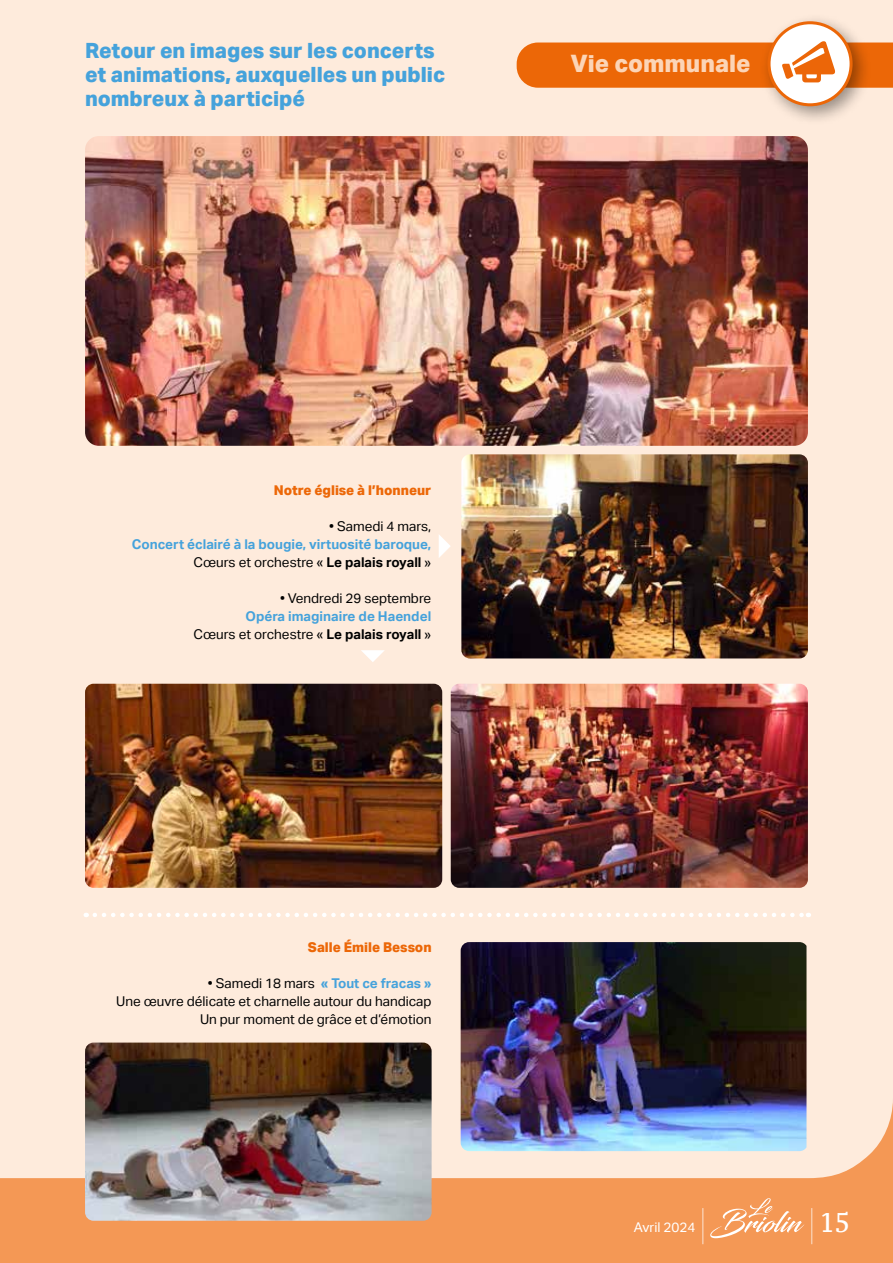
<style>
.page{position:relative;width:893px;height:1263px;background:#fff}
.page>*{position:absolute;margin:0;border:0;box-sizing:border-box;transform-origin:0 0}
.t1{font:27px "PT Serif Caption";color:#fff}
.t2{font:800 24px "Aktiv Grotesk";color:#fcd5b7}
.t3{font:800 21px/24px "Aktiv Grotesk";color:#45a2db}
.t4{font:13.5px/18px "Aktiv Grotesk";color:#000;text-align:right}
.t5{font:700 13.5px/18px "Aktiv Grotesk";color:#45a2db;text-align:right}
.t6{font:800 13.5px "Aktiv Grotesk";color:#ec6707}
.t7{font:13.5px "Aktiv Grotesk";color:#fff}
.s1{font-weight:400;color:#000}
.s2{color:#000}
.s3{font-weight:700;color:#45a2db}
</style>
<div class="page">
<div style="left:0;top:0;width:893px;height:1227px;background:#feebdc"></div>
<svg style="left:0;top:1063px;width:893px;height:200px;fill:#f49855"></svg>
<hr style="left:702px;top:1208px;width:2px;height:36px;background:#fff">
<svg style="left:710px;top:1198px;width:94px;height:40px;background:#f5a971"></svg>
<hr style="left:811px;top:1208px;width:1px;height:36px;background:#fff">
<div style="left:760px;top:13px;width:113px;height:113px;background:#000;opacity:.4"></div>
<div style="left:769px;top:23px;width:82px;height:82px;background:#fff;border-radius:50%"></div>
<svg style="left:517px;top:41px;width:376px;height:47px"></svg>
<div style="left:767px;top:21px;width:86px;height:85px;border:3px solid #ec6707;border-radius:50%"></div>
<img style="left:85px;top:136px;width:723px;height:310px">
<img style="left:461px;top:454px;width:347px;height:204px">
<img style="left:85px;top:1042px;width:347px;height:179px">
<img style="left:451px;top:684px;width:357px;height:204px">
<img style="left:85px;top:684px;width:357px;height:204px">
<img style="left:461px;top:942px;width:345px;height:209px">
<svg style="left:95px;top:913px;width:714px;height:4px"></svg>
<svg style="left:439px;top:535px;width:12px;height:23px"></svg>
<svg style="left:361px;top:650px;width:24px;height:12px"></svg>
<h3 class="t3" style="left:85px;top:38px;width:362px">Retour en images sur les concerts et animations, auxquelles un public nombreux à participé</h3>
<h2 class="t2" style="left:570px;top:50px;width:182px">Vie communale</h2>
<p class="t6" style="left:274px;top:482px;width:159px">Notre église à l’honneur</p>
<p class="t4" style="left:329px;top:517px;width:104px">• Samedi 4 mars,</p>
<p class="t5" style="left:132px;top:535px;width:301px">Concert éclairé à la bougie, virtuosité baroque,<br><span class="s1">Cœurs et orchestre «</span> <span class="s2">Le palais royall</span> <span class="s1">»</span></p>
<p class="t4" style="left:280px;top:589px;width:153px">• Vendredi 29 septembre</p>
<p class="t5" style="left:194px;top:607px;width:239px">Opéra imaginaire de Haendel<br><span class="s1">Cœurs et orchestre «</span> <span class="s2">Le palais royall</span> <span class="s1">»</span></p>
<p class="t6" style="left:308px;top:939px;width:125px">Salle Émile Besson</p>
<p class="t4" style="left:116px;top:974px;width:317px">• Samedi 18 mars <span class="s3">« Tout ce fracas »<br></span>Une œuvre délicate et charnelle autour du handicap<br>Un pur moment de grâce et d’émotion</p>
<p class="t7" style="left:634px;top:1220px;width:63px">Avril 2024</p>
<h1 class="t1" style="left:819px;top:1205px;width:33px">15</h1>
</div>
